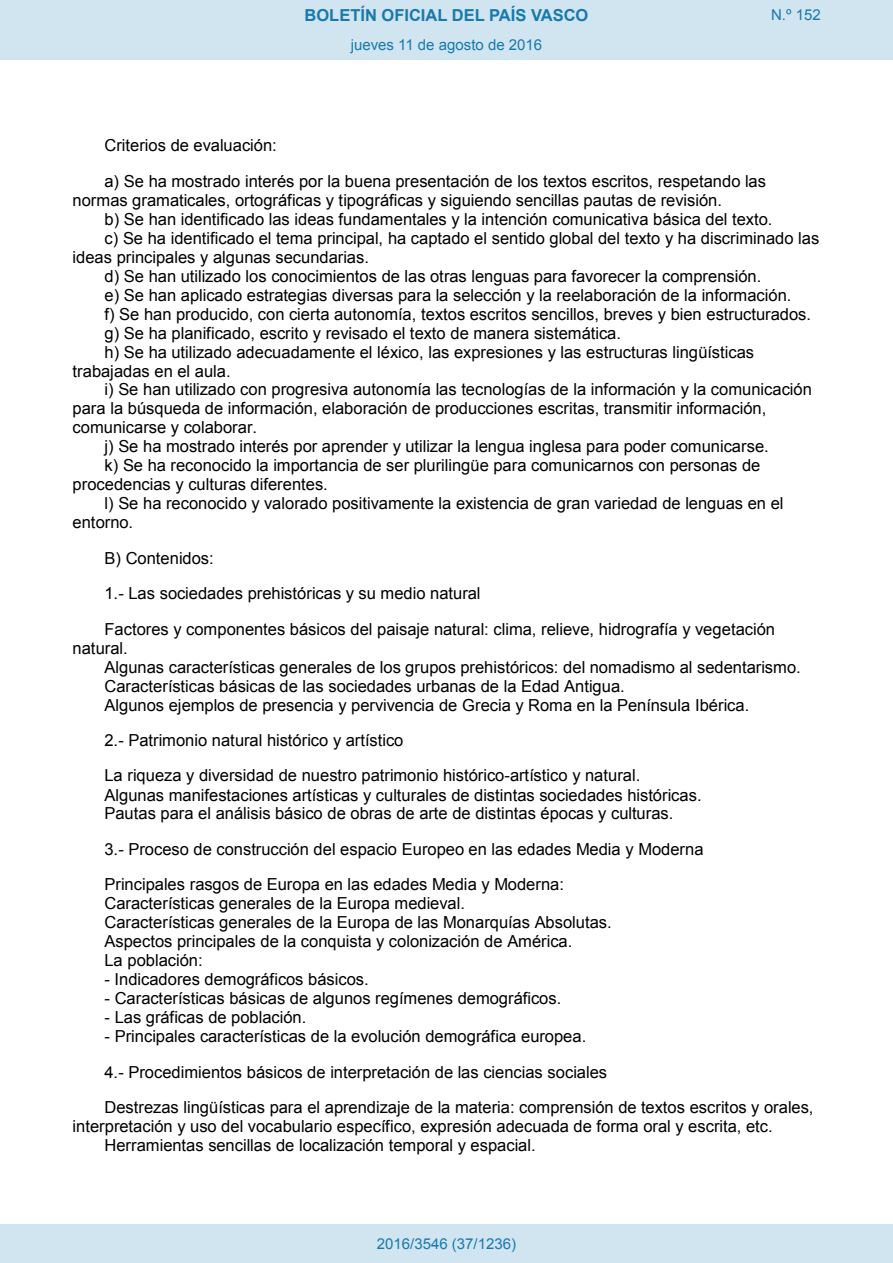
<style>
.page{position:relative;width:893px;height:1263px;background:#fff}
.page>*{position:absolute;margin:0;border:0;box-sizing:border-box;transform-origin:0 0}
.t1{font:16.5px/18.9px "Arial";color:#000}
.t2{font:700 16.5px "Arial";color:#1879ad}
.Paginacion_Centro{font:15px "Arial";color:#1879ad}
</style>
<div class="page">
<div style="left:0;top:0;width:893px;height:60px;background:#d0e5f0"></div>
<div style="left:0;top:1225px;width:893px;height:38px;background:#d0e5f0"></div>
<p class="t2" style="left:305px;top:4px;width:285px">BOLETÍN OFICIAL DEL PAÍS VASCO</p>
<p class="Paginacion_Centro" style="left:771px;top:5px;width:51px">N.º 152</p>
<p class="Paginacion_Centro" style="left:351px;top:35px;width:193px">jueves 11 de agosto de 2016</p>
<p class="t1" style="left:104px;top:128px;width:663px;line-height:35.4px">Criterios de evaluación:<br>a) Se ha mostrado interés por la buena presentación de los textos escritos, respetando las</p>
<p class="t1" style="left:73px;top:191px;width:651px">normas gramaticales, ortográficas y tipográficas y siguiendo sencillas pautas de revisión.</p>
<p class="t1" style="left:104px;top:210px;width:669px">b) Se han identificado las ideas fundamentales y la intención comunicativa básica del texto.</p>
<p class="t1" style="left:104px;top:229px;width:716px">c) Se ha identificado el tema principal, ha captado el sentido global del texto y ha discriminado las</p>
<p class="t1" style="left:73px;top:248px;width:298px">ideas principales y algunas secundarias.</p>
<p class="t1" style="left:104px;top:267px;width:658px">d) Se han utilizado los conocimientos de las otras lenguas para favorecer la comprensión.</p>
<p class="t1" style="left:104px;top:285px;width:688px">e) Se han aplicado estrategias diversas para la selección y la reelaboración de la información.</p>
<p class="t1" style="left:104px;top:305px;width:708px">f) Se han producido, con cierta autonomía, textos escritos sencillos, breves y bien estructurados.</p>
<p class="t1" style="left:104px;top:323px;width:518px">g) Se ha planificado, escrito y revisado el texto de manera sistemática.</p>
<p class="t1" style="left:104px;top:343px;width:651px">h) Se ha utilizado adecuadamente el léxico, las expresiones y las estructuras lingüísticas</p>
<p class="t1" style="left:73px;top:361px;width:160px">trabajadas en el aula.</p>
<p class="t1" style="left:104px;top:380px;width:709px">i) Se han utilizado con progresiva autonomía las tecnologías de la información y la comunicación</p>
<p class="t1" style="left:73px;top:399px;width:695px">para la búsqueda de información, elaboración de producciones escritas, transmitir información,</p>
<p class="t1" style="left:73px;top:418px;width:186px">comunicarse y colaborar.</p>
<p class="t1" style="left:104px;top:437px;width:666px">j) Se ha mostrado interés por aprender y utilizar la lengua inglesa para poder comunicarse.</p>
<p class="t1" style="left:104px;top:456px;width:657px">k) Se ha reconocido la importancia de ser plurilingüe para comunicarnos con personas de</p>
<p class="t1" style="left:73px;top:475px;width:257px">procedencias y culturas diferentes.</p>
<p class="t1" style="left:104px;top:494px;width:681px">l) Se ha reconocido y valorado positivamente la existencia de gran variedad de lenguas en el</p>
<p class="t1" style="left:73px;top:513px;width:62px">entorno.</p>
<p class="t1" style="left:104px;top:540px;width:672px;line-height:35.4px">B) Contenidos:<br>1.- Las sociedades prehistóricas y su medio natural<br>Factores y componentes básicos del paisaje natural: clima, relieve, hidrografía y vegetación</p>
<p class="t1" style="left:104px;top:639px;width:698px;text-indent:-32px">natural.<br>Algunas características generales de los grupos prehistóricos: del nomadismo al sedentarismo.<br>Características básicas de las sociedades urbanas de la Edad Antigua.<br>Algunos ejemplos de presencia y pervivencia de Grecia y Roma en la Península Ibérica.</p>
<p class="t1" style="left:104px;top:723px;width:537px;line-height:35.4px">2.- Patrimonio natural histórico y artístico<br>La riqueza y diversidad de nuestro patrimonio histórico-artístico y natural.</p>
<p class="t1" style="left:104px;top:785px;width:599px">Algunas manifestaciones artísticas y culturales de distintas sociedades históricas.<br>Pautas para el análisis básico de obras de arte de distintas épocas y culturas.</p>
<p class="t1" style="left:104px;top:831px;width:601px;line-height:35.4px">3.- Proceso de construcción del espacio Europeo en las edades Media y Moderna<br>Principales rasgos de Europa en las edades Media y Moderna:</p>
<p class="t1" style="left:104px;top:894px;width:509px">Características generales de la Europa medieval.<br>Características generales de la Europa de las Monarquías Absolutas.<br>Aspectos principales de la conquista y colonización de América.<br>La población:</p>
<p class="t1" style="left:104px;top:970px;width:266px">- Indicadores demográficos básicos.</p>
<p class="t1" style="left:104px;top:989px;width:458px">- Características básicas de algunos regímenes demográficos.</p>
<p class="t1" style="left:104px;top:1008px;width:203px">- Las gráficas de población.</p>
<p class="t1" style="left:104px;top:1019px;width:710px;line-height:35.5px">- Principales características de la evolución demográfica europea.<br>4.- Procedimientos básicos de interpretación de las ciencias sociales<br>Destrezas lingüísticas para el aprendizaje de la materia: comprensión de textos escritos y orales,</p>
<p class="t1" style="left:104px;top:1117px;width:670px;text-indent:-32px">interpretación y uso del vocabulario específico, expresión adecuada de forma oral y escrita, etc.<br>Herramientas sencillas de localización temporal y espacial.</p>
<p class="Paginacion_Centro" style="left:377px;top:1234px;width:141px">2016/3546 (37/1236)</p>
</div>
